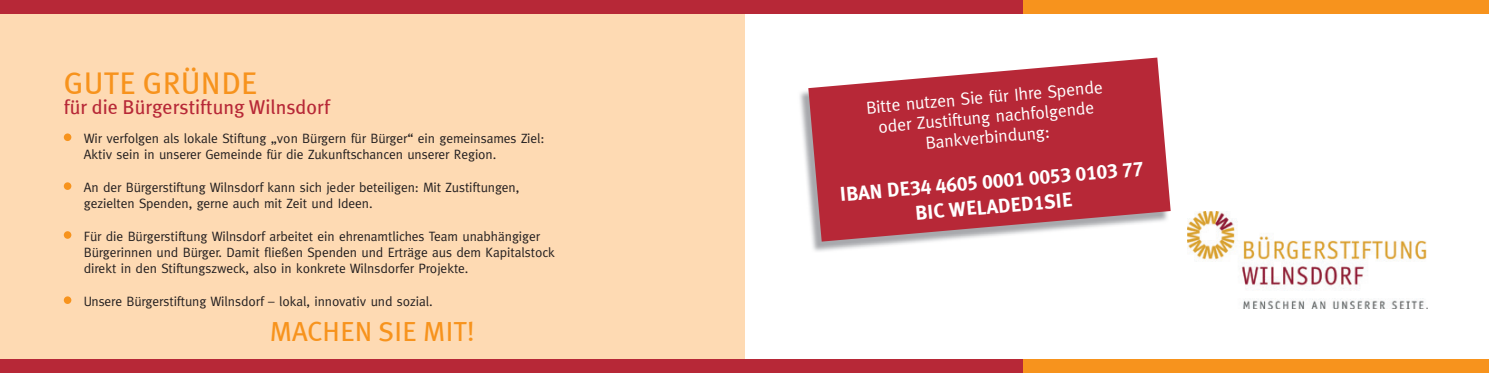
<style>
.page{position:relative;width:1489px;height:373px;background:#fff}
.page>*{position:absolute;margin:0;border:0;box-sizing:border-box;transform-origin:0 0}
.t1{font:31.25px "Meta Plus";color:#f7931d}
.t2{font:27.5px "Meta Plus";letter-spacing:.005em;color:#f7931d}
.t3{font:20px/25px "Meta Plus Bold Caps";color:#fff;text-align:center}
.t4{font:20px "Meta Plus";color:#b72837}
.t5{font:17.5px/20px "Meta";color:#fff;text-align:center}
.t6{font:13.5px/16.2px "Meta";letter-spacing:-.005em;color:#231f20}
.s1{font-family:"Meta Plus";font-weight:700}
</style>
<div class="page">
<div style="left:0;top:0;width:744px;height:372px;background:#fedab3"></div>
<div style="left:1022px;top:359px;width:466px;height:13px;background:#f7931d"></div>
<div style="left:0;top:359px;width:1022px;height:13px;background:#b72837"></div>
<div style="left:1022px;top:0;width:466px;height:13px;background:#f7931d"></div>
<div style="left:0;top:0;width:1022px;height:13px;background:#b72837"></div>
<img style="left:800px;top:91px;width:134px;height:161px">
<svg style="left:808px;top:57px;width:362px;height:184px;background:#c04d59"></svg>
<img style="left:1187px;top:211px;width:239px;height:97px">
<svg style="left:64px;top:133px;width:7px;height:8px"></svg>
<svg style="left:64px;top:182px;width:7px;height:7px"></svg>
<svg style="left:64px;top:231px;width:7px;height:7px"></svg>
<svg style="left:64px;top:296px;width:7px;height:7px"></svg>
<h1 class="t1" style="left:64px;top:65px;width:195px">GUTE GRÜNDE</h1>
<p class="t6" style="left:84px;top:130px;width:462px">Wir verfolgen als lokale Stiftung „von Bürgern für Bürger“ ein gemeinsames Ziel:<br>Aktiv sein in unserer Gemeinde für die Zukunftschancen unserer Region.</p>
<p class="t6" style="left:84px;top:178px;width:437px">An der Bürgerstiftung Wilnsdorf kann sich jeder beteiligen: Mit Zustiftungen, gezielten Spenden, gerne auch mit Zeit und Ideen.</p>
<p class="t6" style="left:84px;top:227px;width:472px">Für die Bürgerstiftung Wilnsdorf arbeitet ein ehrenamtliches Team unabhängiger<br>Bürgerinnen und Bürger. Damit fließen Spenden und Erträge aus dem Kapitalstock direkt in den Stiftungszweck, also in konkrete Wilnsdorfer Projekte.</p>
<p class="t6" style="left:84px;top:292px;width:350px">Unsere Bürgerstiftung Wilnsdorf – lokal, innovativ und sozial.</p>
<h3 class="t4" style="left:64px;top:95px;width:268px">für die Bürgerstiftung Wilnsdorf</h3>
<h2 class="t2" style="left:270px;top:315px;width:206px">MACHEN SIE MIT!</h2>
<p class="t5" style="left:865px;top:97px;width:239px;rotate:-5deg">Bitte nutzen Sie für Ihre Spende oder Zustiftung nachfolgende<br>Bankverbindung:</p>
<h3 class="t3" style="left:838px;top:181px;width:306px;rotate:-5deg"><span class="s1">IBAN DE</span>34 4605 0001 0053 0103 77<br><span class="s1">BIC</span> WELADED1SIE</h3>
</div>
